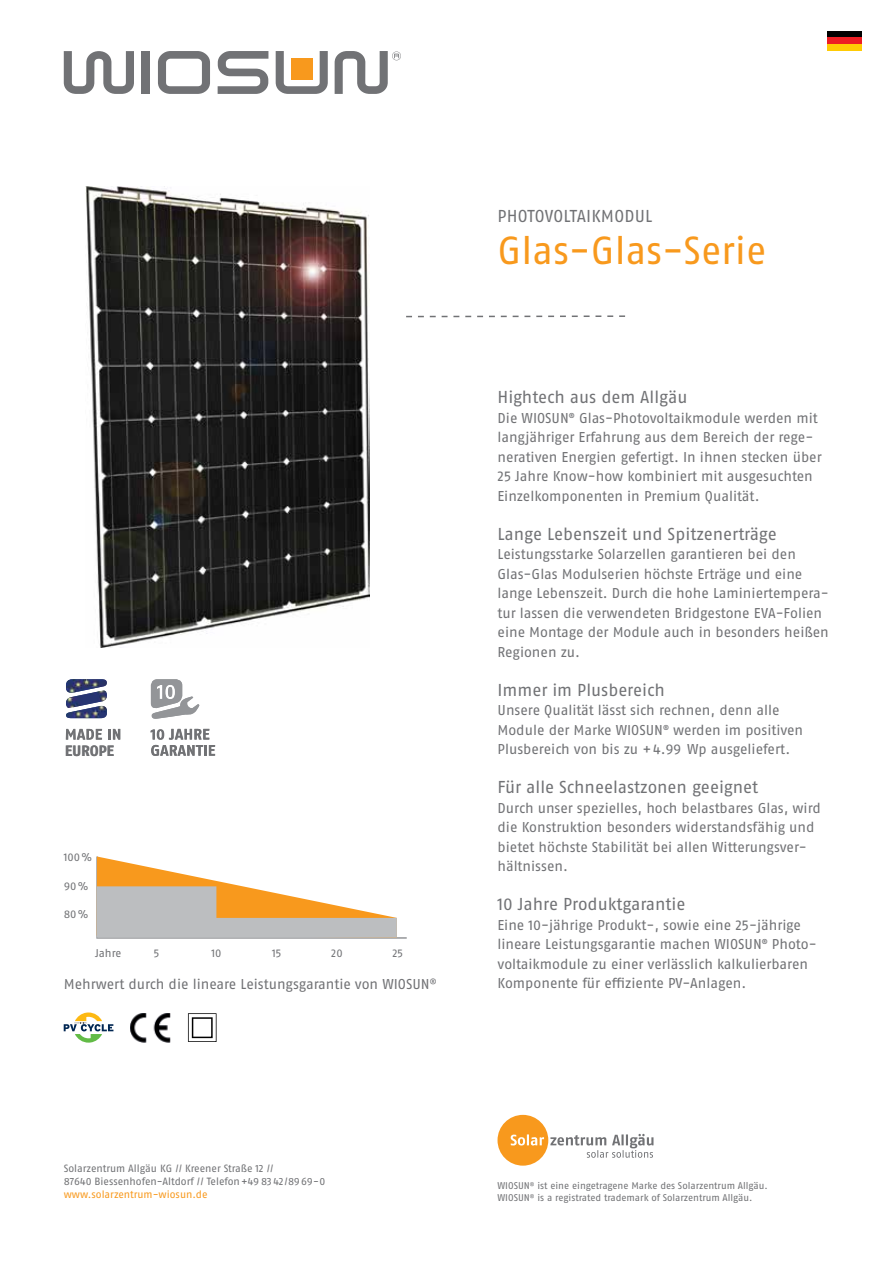
<style>
.page{position:relative;width:893px;height:1263px;background:#fff}
.page>*{position:absolute;margin:0;border:0;box-sizing:border-box;transform-origin:0 0}
.t1{font:39px "Fago OT";letter-spacing:-.005em;color:#f8991d}
.t2{font:17.25px "Fago OT";color:#717275}
.t3{font:700 15px "Fago OT";color:#717275}
.t4{font:14.25px/19.5px "Fago OT";letter-spacing:-.005em;color:#717275}
.t5{font:11.25px "Fago OT";color:#717275}
.t6{font:10.5px/12.8px "Fago OT";letter-spacing:-.01em;color:#717275}
.t7{font:10.5px "Fago OT";color:#f8991d}
.t8{font:9.75px/12px "Fago OT";color:#717275}
</style>
<div class="page">
<svg style="left:406px;top:315px;width:219px;height:2px"></svg>
<div style="left:827px;top:31px;width:34px;height:6px;background:#000"></div>
<div style="left:827px;top:37px;width:34px;height:7px;background:#ed1d24"></div>
<div style="left:827px;top:44px;width:34px;height:7px;background:#ffcb05"></div>
<img style="left:66px;top:679px;width:41px;height:39px">
<svg style="left:64px;top:1012px;width:49px;height:31px"></svg>
<img style="left:130px;top:1013px;width:40px;height:30px">
<svg style="left:188px;top:1013px;width:29px;height:29px"></svg>
<img style="left:86px;top:187px;width:284px;height:461px">
<svg style="left:150px;top:729px;width:65px;height:27px"></svg>
<svg style="left:151px;top:679px;width:48px;height:40px"></svg>
<svg style="left:66px;top:729px;width:36px;height:11px"></svg>
<svg style="left:108px;top:729px;width:12px;height:11px"></svg>
<div style="left:497px;top:1115px;width:51px;height:51px;background:#f8991d;border-radius:50%"></div>
<svg style="left:511px;top:1134px;width:33px;height:11px"></svg>
<svg style="left:550px;top:1134px;width:103px;height:24px"></svg>
<svg style="left:64px;top:51px;width:70px;height:43px"></svg>
<div style="left:142px;top:51px;width:8px;height:43px;background:#717275"></div>
<svg style="left:158px;top:51px;width:52px;height:43px"></svg>
<svg style="left:218px;top:51px;width:50px;height:43px"></svg>
<svg style="left:276px;top:51px;width:52px;height:43px"></svg>
<div style="left:291px;top:58px;width:21px;height:21px;background:#f8991d"></div>
<svg style="left:335px;top:51px;width:66px;height:43px"></svg>
<svg style="left:96px;top:856px;width:311px;height:83px"></svg>
<p class="t3" style="left:65px;top:741px;width:51px">EUROPE</p>
<p class="t5" style="left:64px;top:851px;width:30px">100%</p>
<p class="t5" style="left:64px;top:880px;width:26px">90%</p>
<p class="t5" style="left:64px;top:907px;width:26px">80%</p>
<p class="t5" style="left:95px;top:946px;width:28px">Jahre</p>
<p class="t5" style="left:153px;top:946px;width:7px">5</p>
<p class="t5" style="left:212px;top:946px;width:12px">10</p>
<p class="t5" style="left:272px;top:946px;width:11px">15</p>
<p class="t5" style="left:331px;top:946px;width:13px">20</p>
<p class="t5" style="left:392px;top:946px;width:12px">25</p>
<p class="t4" style="left:64px;top:974px;width:374px">Mehrwert durch die lineare Leistungsgarantie von WIOSUN<sup>®</sup></p>
<p class="t2" style="left:498px;top:206px;width:10px">photovoltaikmodul</p>
<h1 class="t1" style="left:497px;top:227px;width:271px">Glas-Glas-Serie</h1>
<p class="t2" style="left:497px;top:387px;width:192px">Hightech aus dem Allgäu</p>
<p class="t4" style="left:497px;top:408px;width:326px">Die WIOSUN® Glas-Photovoltaikmodule werden mit langjähriger Erfahrung aus dem Bereich der rege&shy;nerativen Energien gefertigt. In ihnen stecken über 25 Jahre Know-how kombiniert mit ausgesuchten Einzelkomponenten in Premium Qualität.</p>
<p class="t2" style="left:497px;top:523px;width:281px">Lange Lebenszeit und Spitzenerträge</p>
<p class="t4" style="left:497px;top:544px;width:333px">Leistungsstarke Solarzellen garantieren bei den Glas-Glas Modulserien höchste Erträge und eine lange Lebenszeit. Durch die hohe Laminiertempera&shy;tur lassen die verwendeten Bridgestone EVA-Folien eine Montage der Module auch in besonders heißen Regionen zu.</p>
<p class="t2" style="left:497px;top:679px;width:169px">Immer im Plusbereich</p>
<p class="t4" style="left:497px;top:700px;width:307px">Unsere Qualität lässt sich rechnen, denn alle<br>Module der Marke WIOSUN® werden im positiven<br>Plusbereich von bis zu +4.99 Wp ausgeliefert.</p>
<p class="t2" style="left:497px;top:777px;width:262px">Für alle Schneelastzonen geeignet</p>
<p class="t4" style="left:497px;top:798px;width:325px">Durch unser spezielles, hoch belastbares Glas, wird die Konstruktion besonders widerstandsfähig und bietet höchste Stabilität bei allen Witterungsver&shy;hältnissen.</p>
<p class="t2" style="left:497px;top:894px;width:190px">10 Jahre Produktgarantie</p>
<p class="t4" style="left:497px;top:915px;width:321px">Eine 10-jährige Produkt-, sowie eine 25-jährige lineare Leistungsgarantie machen WIOSUN® Photo&shy;voltaikmodule zu einer verlässlich kalkulierbaren Komponente für effiziente PV-Anlagen.</p>
<p class="t6" style="left:64px;top:1162px;width:263px">Solarzentrum Allgäu KG // Kreener Straße 12 //<br>87640 Biessenhofen-Altdorf // Telefon +49 8342/8969-0</p>
<p class="t7" style="left:64px;top:1187px;width:145px">www.solarzentrum-wiosun.de</p>
<p class="t8" style="left:497px;top:1180px;width:272px">WIOSUN<sup>®</sup> ist eine eingetragene Marke des Solarzentrum Allgäu.<br>WIOSUN<sup>®</sup> is a registrated trademark of Solarzentrum Allgäu.</p>
</div>
